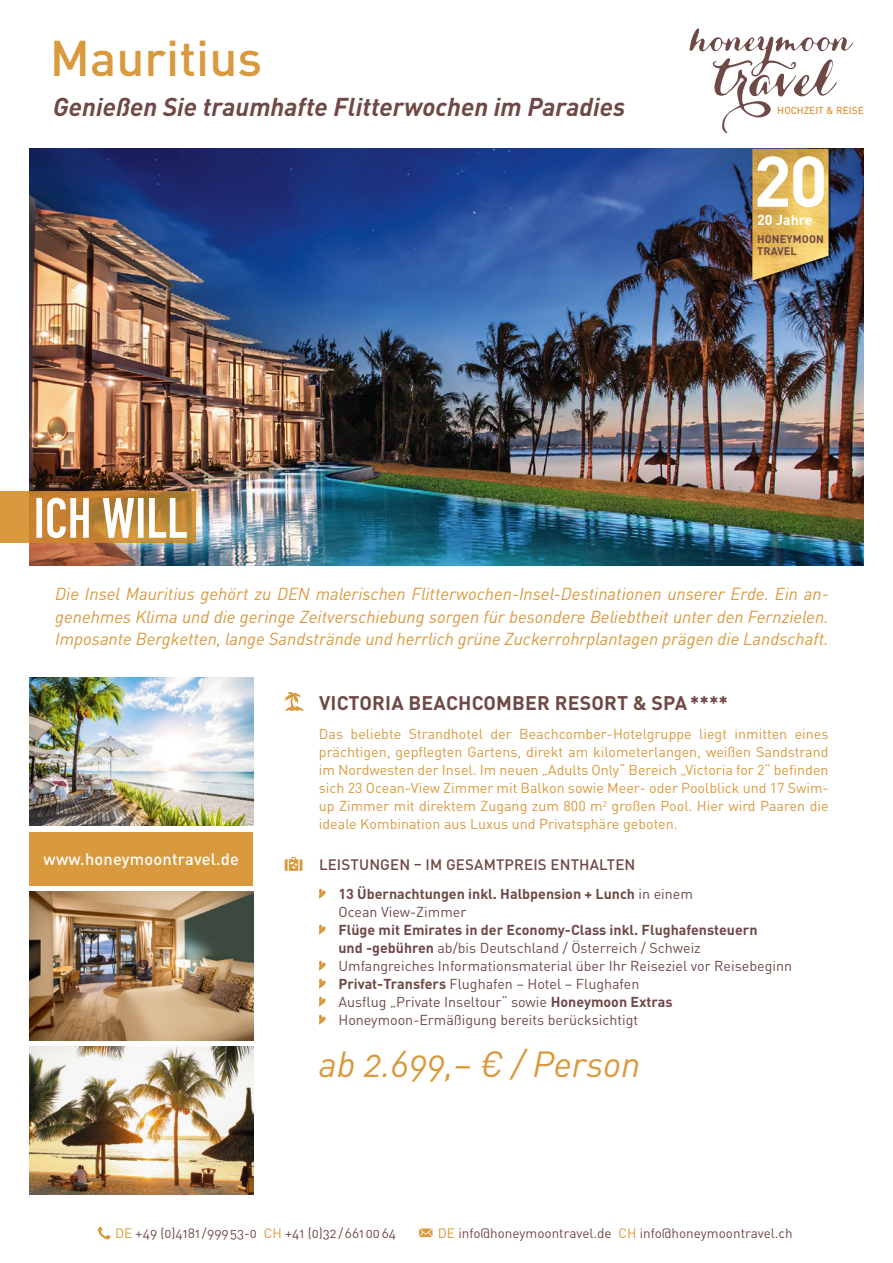
<style>
.page{position:relative;width:893px;height:1263px;background:#fff}
.page>*{position:absolute;margin:0;border:0;box-sizing:border-box;transform-origin:0 0}
.t1{font:500 49.5px "DINOT";color:#d9993d}
.t2{font:italic 36px "DINOT";color:#d9993d}
.t3{font:italic 700 25.5px "DINOT";color:#6f4946}
.t4{font:700 19.5px "DINOT";letter-spacing:.01em;color:#6f4946}
.t5{font:italic 17.25px/22.5px "DINOT";color:#d9993d;text-align:justify}
.t6{font:500 16.5px "DINOT";letter-spacing:.01em;color:#fff}
.t7{font:500 15px "DINOT";letter-spacing:.01em;color:#6f4946}
.t8{font:14.25px/18px "DINOT";color:#d9993d;text-align:justify}
.t9{font:14.25px/18px "DINOT";color:#6f4946}
.t10{font:700 14.25px/18px "DINOT";color:#6f4946}
.t11{font:700 14.25px "DINOT";color:#fff}
.t12{font:13.5px "DINOT";color:#6f4946}
.t13{font:700 10.95px/12px "DINOT";letter-spacing:.01em;color:#6f4946}
.t14{font:500 10.05px "DINOT";color:#d9993d}
.s1{font-weight:400}
.s2{font-weight:700}
.s3{color:#d9993d}
</style>
<div class="page">
<svg style="left:98px;top:1227px;width:12px;height:12px"></svg>
<svg style="left:419px;top:1228px;width:14px;height:9px"></svg>
<div style="left:30px;top:832px;width:223px;height:53px;background:#d9993d"></div>
<svg style="left:689px;top:28px;width:165px;height:106px"></svg>
<svg style="left:319px;top:888px;width:7px;height:11px"></svg>
<svg style="left:319px;top:924px;width:7px;height:11px"></svg>
<svg style="left:319px;top:960px;width:7px;height:11px"></svg>
<svg style="left:319px;top:978px;width:7px;height:11px"></svg>
<svg style="left:319px;top:996px;width:7px;height:11px"></svg>
<svg style="left:319px;top:1014px;width:7px;height:11px"></svg>
<svg style="left:284px;top:691px;width:20px;height:20px"></svg>
<svg style="left:285px;top:857px;width:17px;height:14px"></svg>
<img style="left:30px;top:1046px;width:223px;height:149px">
<img style="left:30px;top:891px;width:223px;height:149px">
<img style="left:30px;top:677px;width:223px;height:149px">
<img style="left:30px;top:149px;width:833px;height:417px">
<div style="left:752px;top:149px;width:79px;height:134px;background:#000;opacity:.5"></div>
<img style="left:752px;top:149px;width:76px;height:132px">
<svg style="left:757px;top:156px;width:67px;height:51px"></svg>
<svg style="left:0;top:492px;width:195px;height:51px;background:#cb8c37"></svg>
<svg style="left:36px;top:498px;width:151px;height:40px"></svg>
<h1 class="t1" style="left:50px;top:25px;width:214px">MAURITIUS</h1>
<h3 class="t3" style="left:53px;top:90px;width:574px">Genießen Sie traumhafte Flitterwochen im Paradies</h3>
<p class="t14" style="left:777px;top:103px;width:88px">HOCHZEIT &amp; REISE</p>
<p class="t11" style="left:757px;top:210px;width:57px">20 Jahre</p>
<p class="t13" style="left:757px;top:233px;width:67px">honeymoon travel</p>
<p class="t5" style="left:55px;top:582px;width:775px">Die Insel Mauritius gehört zu DEN malerischen Flitterwochen-Insel-Destinationen unserer Erde. Ein an&shy;genehmes Klima und die geringe Zeitverschiebung sorgen für besondere Beliebtheit unter den Fernzielen.<br>Imposante Bergketten, lange Sandstrände und herrlich grüne Zuckerrohrplantagen prägen die Landschaft.</p>
<p class="t6" style="left:44px;top:848px;width:197px">WWW.HONEYMOONTRAVEL.DE</p>
<h3 class="t4" style="left:319px;top:690px;width:140px">Victoria Beachc</h3>
<h3 class="t4" style="left:483px;top:690px;width:246px">omb er Resort &amp; Spa****</h3>
<p class="t8" style="left:319px;top:724px;width:511px">Das beliebte Strandhotel der Beachcomber-Hotelgruppe liegt inmitten eines prächtigen, gepflegten Gartens, direkt am kilometerlangen, weißen Sandstrand im Nordwesten der Insel. Im neuen „Adults Only“ Bereich „Victoria for 2“ befinden sich 23 Ocean-View Zimmer mit Balkon sowie Meer- oder Poolblick und 17 Swim&shy;up Zimmer mit direktem Zugang zum 800 m<sup>2</sup> großen Pool. Hier wird Paaren die ideale Kombination aus Luxus und Privatsphäre geboten.</p>
<p class="t7" style="left:319px;top:855px;width:318px">LEISTUNGEN – IM GESAMTPREIS ENTHALTEN</p>
<p class="t10" style="left:338px;top:884px;width:356px">13 Übernachtungen inkl. Halbpension + Lunch <span class="s1">in einem<br>Ocean View-Zimmer</span></p>
<p class="t9" style="left:338px;top:920px;width:455px"><span class="s2">Flüge mit Emirates in der Economy-Class inkl. Flughafensteuern<br>und -gebühren</span> ab/bis Deutschland / Österreich / Schweiz Umfangreiches Informationsmaterial über Ihr Reiseziel vor Reisebeginn <span class="s2">Privat-Transfers</span> Flughafen – Hotel – Flughafen<br>Ausflug „Private Inseltour“ sowie <span class="s2">Honeymoon Extras </span>Honeymoon-Ermäßigung bereits berücksichtigt</p>
<h2 class="t2" style="left:319px;top:1039px;width:323px">ab 2.699,– € / Person</h2>
<p class="t12" style="left:115px;top:1223px;width:282px"><span class="s3">DE</span> +49 (0)4181/99953-0 <span class="s3">CH</span> +41 (0)32/6610064</p>
<p class="t12" style="left:438px;top:1223px;width:356px"><span class="s3">DE</span> info@honeymoontravel.de <span class="s3">CH</span> info@honeymoontravel.ch</p>
</div>
